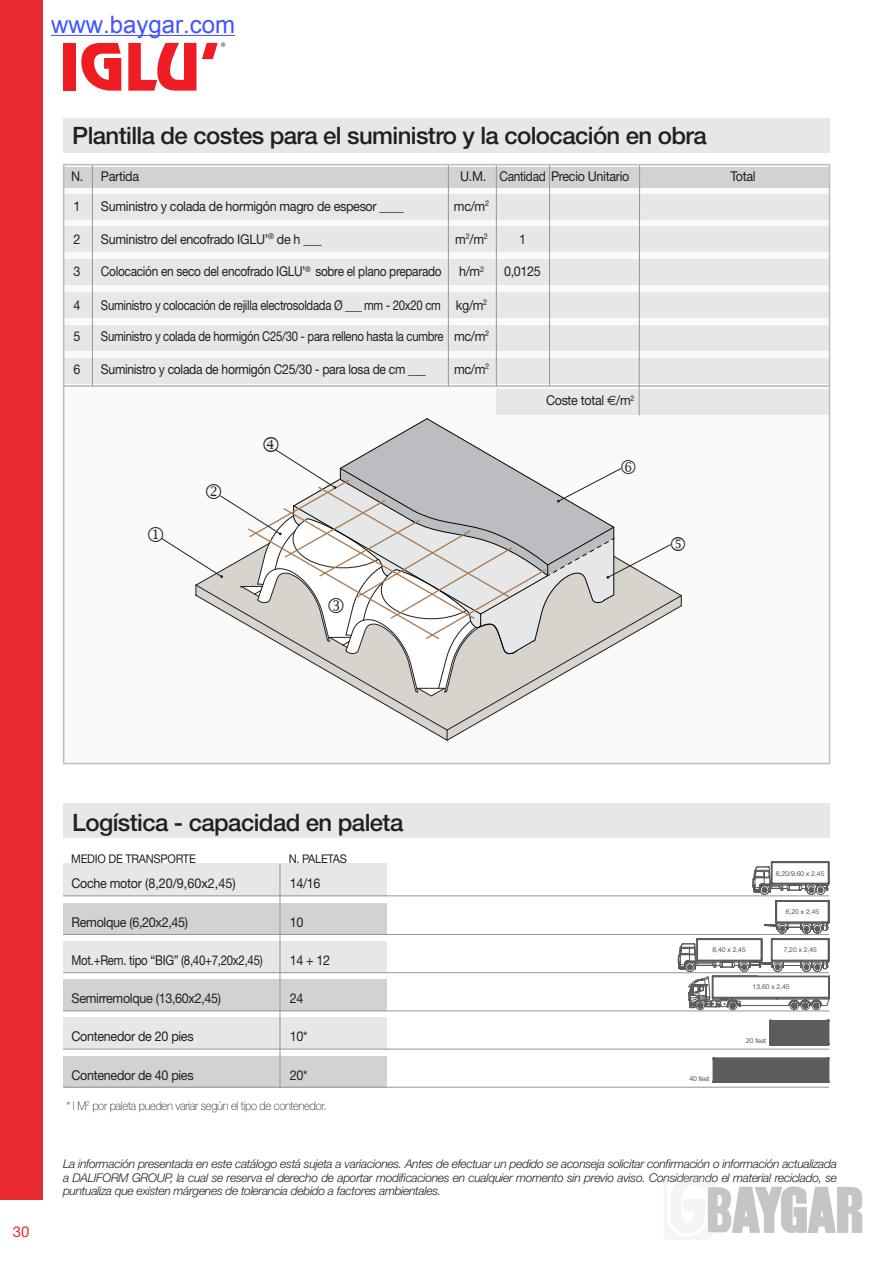
<style>
.page{position:relative;width:893px;height:1263px;background:#fff}
.page>*{position:absolute;margin:0;border:0;box-sizing:border-box;transform-origin:0 0}
.t1{font:500 24px "Helvetica Neue";letter-spacing:-.025em;color:#231f20}
.t2{font:24px "Arial";color:#4054ff}
.t3{font:20.7px "Wingdings 2";color:#231f20}
.t4{font:19.35px "Wingdings 2";color:#231f20}
.t5{font:15px "Helvetica Neue";color:#e82b2e}
.t6{font:13.5px "Helvetica Neue";letter-spacing:-.025em;color:#231f20;scale:.93 1}
.t7{font:13.5px "Helvetica Neue";letter-spacing:-.025em;color:#231f20;scale:.84 1}
.t8{font:13.5px "Helvetica Neue";letter-spacing:-.025em;color:#231f20;scale:.88 1}
.t9{font:13.5px "Helvetica Neue";letter-spacing:-.025em;color:#231f20;scale:.9 1}
.t10{font:13.5px "Helvetica Neue";letter-spacing:-.025em;color:#231f20;scale:.85 1}
.t11{font:italic 300 12px/13.5px "Helvetica Neue";letter-spacing:-.025em;color:#231f20;text-align:justify}
.t12{font:100 12px "Helvetica Neue";letter-spacing:-.025em;color:#231f20;scale:.93 1}
.t13{font:12px "Helvetica Neue";letter-spacing:-.025em;color:#231f20;scale:.93 1}
.t14{font:300 6.75px "Helvetica Neue";color:#231f20}
.s1{font-family:"Euro Sans"}
</style>
<div class="page">
<div style="left:0;top:0;width:43px;height:1199px;background:#e82b2e"></div>
<div style="left:63px;top:43px;width:13px;height:48px;background:#ee1d23"></div>
<svg style="left:81px;top:43px;width:40px;height:48px"></svg>
<svg style="left:128px;top:43px;width:68px;height:48px"></svg>
<svg style="left:202px;top:43px;width:23px;height:16px"></svg>
<div style="left:64px;top:165px;width:765px;height:598px;background:#fafafa"></div>
<div style="left:63px;top:118px;width:766px;height:34px;background:#e6e7e9"></div>
<div style="left:63px;top:804px;width:766px;height:34px;background:#e6e7e9"></div>
<div style="left:63px;top:167px;width:766px;height:20px;background:#d1d2d4"></div>
<div style="left:63px;top:194px;width:766px;height:25px;background:#e6e7e9"></div>
<div style="left:63px;top:227px;width:766px;height:25px;background:#e6e7e9"></div>
<div style="left:63px;top:259px;width:766px;height:26px;background:#e6e7e9"></div>
<div style="left:63px;top:292px;width:766px;height:26px;background:#e6e7e9"></div>
<div style="left:63px;top:325px;width:766px;height:25px;background:#e6e7e9"></div>
<div style="left:63px;top:358px;width:766px;height:25px;background:#e6e7e9"></div>
<div style="left:496px;top:389px;width:333px;height:26px;background:#e6e7e9"></div>
<div style="left:63px;top:864px;width:323px;height:32px;background:#e6e7e9"></div>
<div style="left:63px;top:903px;width:323px;height:31px;background:#d1d2d4"></div>
<div style="left:63px;top:941px;width:323px;height:31px;background:#e6e7e9"></div>
<div style="left:63px;top:979px;width:323px;height:32px;background:#d1d2d4"></div>
<div style="left:63px;top:1018px;width:323px;height:31px;background:#e6e7e9"></div>
<div style="left:63px;top:1056px;width:323px;height:31px;background:#d1d2d4"></div>
<hr style="left:280px;top:863px;width:1px;height:224px;background:#939598">
<hr style="left:63px;top:1087px;width:766px;height:1px;background:#939598">
<hr style="left:63px;top:1049px;width:766px;height:1px;background:#939598">
<hr style="left:63px;top:1011px;width:766px;height:1px;background:#939598">
<hr style="left:63px;top:972px;width:766px;height:1px;background:#939598">
<hr style="left:63px;top:934px;width:766px;height:1px;background:#939598">
<hr style="left:63px;top:895px;width:766px;height:1px;background:#939598">
<svg style="left:92px;top:167px;width:548px;height:249px"></svg>
<hr style="left:63px;top:386px;width:766px;height:1px;background:#939598">
<svg style="left:678px;top:862px;width:152px;height:148px"></svg>
<svg style="left:769px;top:1020px;width:60px;height:25px"></svg>
<div style="left:713px;top:1058px;width:116px;height:25px;background:#5c5c5c"></div>
<hr style="left:51px;top:35px;width:184px;height:1px;background:#4054ff">
<svg style="left:707px;top:1186px;width:155px;height:47px"></svg>
<svg style="left:161px;top:418px;width:521px;height:323px"></svg>
<h1 class="t2" style="left:51px;top:9px;width:186px">www.baygar.com</h1>
<h1 class="t1" style="left:72px;top:121px;width:636px">Plantilla de costes para el suministro y la colocación en obra</h1>
<p class="t6" style="left:71px;top:168px;width:75px">N. Partida</p>
<p class="t6" style="left:460px;top:168px;width:183px">U.M. Cantidad Precio Unitario</p>
<p class="t6" style="left:730px;top:168px;width:29px">Total</p>
<p class="t6" style="left:74px;top:198px;width:9px">1</p>
<p class="t6" style="left:101px;top:198px;width:327px">Suministro y colada de hormigón magro de espesor ____</p>
<p class="t6" style="left:454px;top:198px;width:39px">mc/m<sup>2</sup></p>
<p class="t6" style="left:74px;top:231px;width:9px">2</p>
<p class="t6" style="left:101px;top:231px;width:239px">Suministro del encofrado IGLU’<sup>®</sup> de h ___</p>
<p class="t6" style="left:455px;top:231px;width:37px">m<sup>2</sup>/m<sup>2</sup></p>
<p class="t6" style="left:519px;top:231px;width:9px">1</p>
<p class="t6" style="left:74px;top:263px;width:9px">3</p>
<p class="t8" style="left:101px;top:263px;width:389px">Colocación en seco del encofrado IGLU’<sup>®</sup> sobre el plano preparado</p>
<p class="t6" style="left:459px;top:263px;width:28px">h/m<sup>2</sup></p>
<p class="t6" style="left:504px;top:263px;width:41px">0,0125</p>
<p class="t6" style="left:74px;top:297px;width:9px">4</p>
<p class="t7" style="left:101px;top:297px;width:461px">Suministro y colocación de rejilla electrosoldada Ø ___ mm - 20x20 cm kg/m<sup>2</sup></p>
<p class="t6" style="left:74px;top:328px;width:9px">5</p>
<p class="t7" style="left:101px;top:328px;width:464px">Suministro y colada de hormigón C25/30 - para relleno hasta la cumbre mc/m<sup>2</sup></p>
<p class="t6" style="left:74px;top:361px;width:9px">6</p>
<p class="t9" style="left:101px;top:361px;width:362px">Suministro y colada de hormigón C25/30 - para losa de cm ___</p>
<p class="t6" style="left:454px;top:361px;width:39px">mc/m<sup>2</sup></p>
<h2 class="t3" style="left:327px;top:595px;width:20px">●</h2>
<p class="t6" style="left:546px;top:392px;width:97px">Coste total <span class="s1">y</span>/m<sup>2</sup></p>
<h3 class="t4" style="left:669px;top:534px;width:19px">■</h3>
<p class="t5" style="left:13px;top:1223px;width:18px">30</p>
<h1 class="t1" style="left:72px;top:808px;width:333px">Logística - capacidad en paleta</h1>
<p class="t13" style="left:71px;top:852px;width:135px">MEDIO DE TRANSPORTE</p>
<p class="t13" style="left:289px;top:852px;width:64px">N. PALETAS</p>
<p class="t6" style="left:72px;top:875px;width:178px">Coche motor (8,20/9,60x2,45)</p>
<p class="t6" style="left:72px;top:914px;width:127px">Remolque (6,20x2,45)</p>
<p class="t10" style="left:72px;top:952px;width:226px">Mot.+Rem. tipo “BIG” (8,40+7,20x2,45)</p>
<p class="t6" style="left:72px;top:990px;width:162px">Semirremolque (13,60x2,45)</p>
<p class="t6" style="left:72px;top:1028px;width:133px">Contenedor de 20 pies</p>
<p class="t6" style="left:72px;top:1067px;width:133px">Contenedor de 40 pies</p>
<p class="t6" style="left:290px;top:875px;width:35px">14/16</p>
<p class="t6" style="left:290px;top:914px;width:16px">10</p>
<p class="t6" style="left:290px;top:952px;width:45px">14 + 12</p>
<p class="t6" style="left:290px;top:990px;width:16px">24</p>
<p class="t6" style="left:290px;top:1028px;width:21px">10*</p>
<p class="t6" style="left:290px;top:1067px;width:21px">20*</p>
<p class="t12" style="left:66px;top:1099px;width:281px">* I M<sup>2</sup> por paleta pueden variar según el tipo de contenedor.</p>
<p class="t14" style="left:776px;top:869px;width:50px">8,20/9,60 x 2,45</p>
<p class="t14" style="left:786px;top:908px;width:35px">6,20 x 2,45</p>
<p class="t14" style="left:712px;top:945px;width:35px">8,40 x 2,45</p>
<p class="t14" style="left:784px;top:945px;width:35px">7,20 x 2,45</p>
<p class="t14" style="left:753px;top:982px;width:39px">13,60 x 2,45</p>
<p class="t14" style="left:689px;top:1074px;width:22px">40 feet</p>
<p class="t14" style="left:746px;top:1036px;width:22px">20 feet</p>
<p class="t11" style="left:63px;top:1157px;width:775px">La información presentada en este catálogo está sujeta a variaciones. Antes de efectuar un pedido se aconseja solicitar confirmación o información actualizada a DALIFORM GROUP, la cual se reserva el derecho de aportar modificaciones en cualquier momento sin previo aviso. Considerando el material reciclado, se puntualiza que existen márgenes de tolerancia debido a factores ambientales.</p>
</div>
